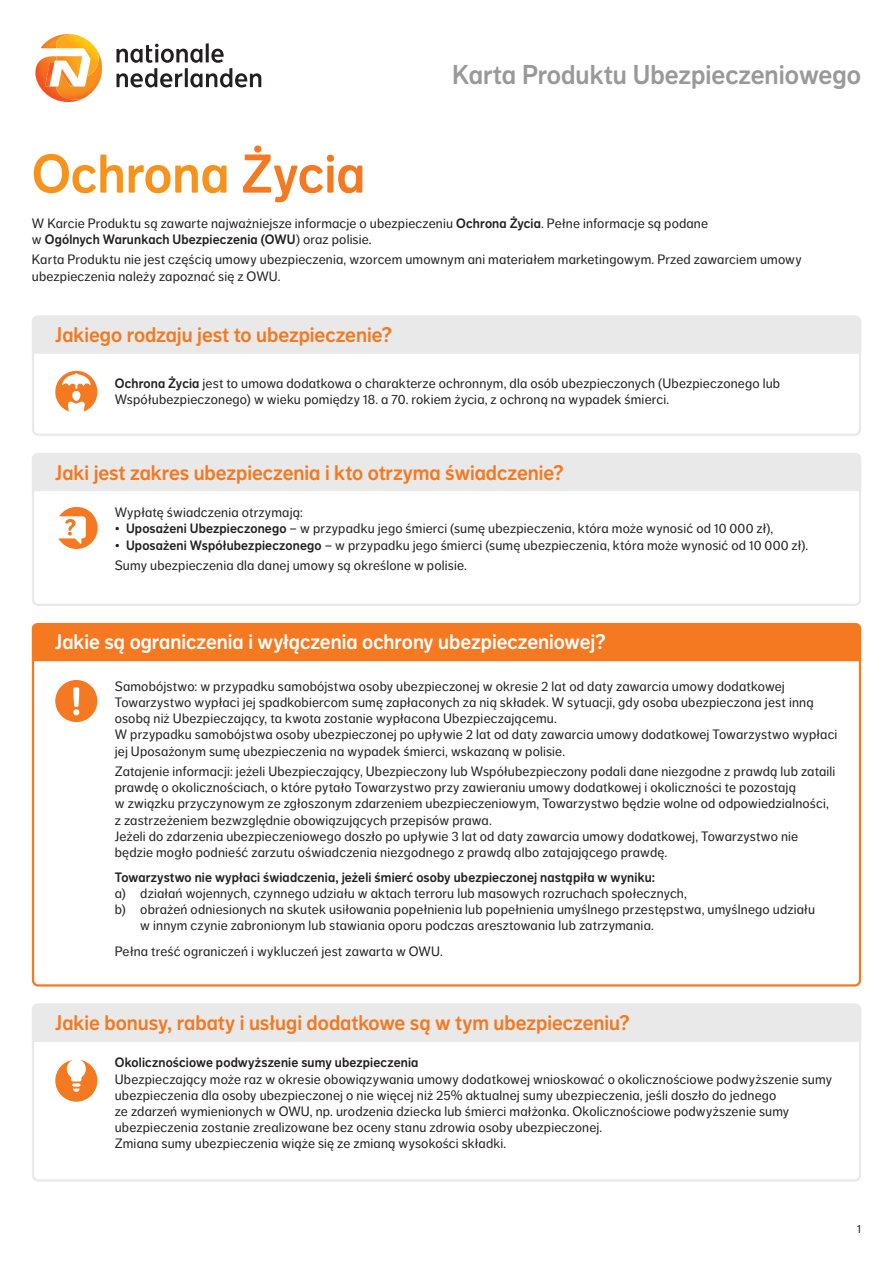
<style>
.page{position:relative;width:893px;height:1263px;background:#fff}
.page>*{position:absolute;margin:0;border:0;box-sizing:border-box;transform-origin:0 0}
.t1{font:54px "NN Dagny Display";color:#f7931d}
.t2{font:27px "NN Dagny Display";color:#99999a}
.podtytul_14{font:21px "NN Dagny Display";color:#f47921}
.podtytul_14-2{font:21px "NN Dagny Display";color:#fff}
.txt_9_10_8{font:13.5px/16.2px "NN Dagny Text";letter-spacing:.015em;color:#231f20}
.txt_9_10_8-2{font:13.5px "NN Dagny Display";letter-spacing:.01em;color:#231f20}
.t3{font:12px "NN Dagny Text";color:#231f20}
.s1{color:#f47921}
.s2{font-family:"NN Dagny Display"}
</style>
<div class="page">
<svg style="left:35px;top:48px;width:67px;height:54px"></svg>
<img style="left:56px;top:34px;width:43px;height:42px">
<img style="left:41px;top:34px;width:33px;height:14px">
<img style="left:45px;top:63px;width:9px;height:24px">
<img style="left:61px;top:69px;width:14px;height:18px">
<hr style="left:206px;top:43px;width:3px;height:19px;background:#231f20">
<svg style="left:117px;top:44px;width:144px;height:43px"></svg>
<div style="left:32px;top:315px;width:829px;height:121px;border:2px solid #e9e9e9;border-radius:5px"></div>
<div style="left:32px;top:315px;width:829px;height:40px;background:#e9e9e9"></div>
<div style="left:32px;top:453px;width:829px;height:153px;border:2px solid #e9e9e9;border-radius:5px"></div>
<div style="left:32px;top:453px;width:829px;height:39px;background:#e9e9e9"></div>
<svg style="left:58px;top:507px;width:40px;height:42px"></svg>
<svg style="left:55px;top:371px;width:42px;height:40px"></svg>
<div style="left:31px;top:623px;width:831px;height:39px;background:#f47921"></div>
<svg style="left:55px;top:680px;width:42px;height:42px"></svg>
<div style="left:32px;top:1003px;width:829px;height:178px;border:2px solid #e9e9e9;border-radius:5px"></div>
<div style="left:32px;top:1003px;width:829px;height:40px;background:#e9e9e9"></div>
<svg style="left:55px;top:1060px;width:42px;height:42px"></svg>
<p class="t2" style="left:452px;top:59px;width:410px">Karta Produktu Ubezpieczeniowego</p>
<p class="t1" style="left:32px;top:142px;width:335px">Ochrona <span class="s1">Życia</span></p>
<p class="txt_9_10_8" style="left:32px;top:215px;width:678px">W Karcie Produktu są zawarte najważniejsze informacje o ubezpieczeniu <span class="s2">Ochrona Życia</span>. Pełne informacje są podane w <span class="s2">Ogólnych Warunkach Ubezpieczenia (OWU</span>) oraz polisie.</p>
<p class="txt_9_10_8" style="left:32px;top:252px;width:771px">Karta Produktu nie jest częścią umowy ubezpieczenia, wzorcem umownym ani materiałem marketingowym. Przed zawarciem umowy ubezpieczenia należy zapoznać się z OWU.</p>
<p class="podtytul_14" style="left:55px;top:323px;width:338px">Jakiego rodzaju jest to ubezpieczenie?</p>
<p class="txt_9_10_8" style="left:115px;top:375px;width:667px"><span class="s2">Ochrona Życia</span> jest to umowa dodatkowa o charakterze ochronnym, dla osób ubezpieczonych (Ubezpieczonego lub<br>Współubezpieczonego) w wieku pomiędzy 18. a 70. rokiem życia, z ochroną na wypadek śmierci.</p>
<p class="podtytul_14" style="left:55px;top:460px;width:510px">Jaki jest zakres ubezpieczenia i kto otrzyma świadczenie?</p>
<p class="txt_9_10_8" style="left:115px;top:504px;width:190px">Wypłatę świadczenia otrzymają:</p>
<p class="txt_9_10_8" style="left:115px;top:521px;width:660px">• <span class="s2">Uposażeni Ubezpieczonego</span> – w przypadku jego śmierci (sumę ubezpieczenia, która może wynosić od 10 000 zł),</p>
<p class="txt_9_10_8" style="left:115px;top:537px;width:695px">• <span class="s2">Uposażeni Współubezpieczonego</span> – w przypadku jego śmierci (sumę ubezpieczenia, która może wynosić od 10 000 zł).</p>
<p class="txt_9_10_8" style="left:115px;top:557px;width:354px">Sumy ubezpieczenia dla danej umowy są określone w polisie.</p>
<p class="podtytul_14-2" style="left:55px;top:630px;width:552px">Jakie są ograniczenia i wyłączenia ochrony ubezpieczeniowej?</p>
<p class="txt_9_10_8" style="left:115px;top:678px;width:700px">Samobójstwo: w przypadku samobójstwa osoby ubezpieczonej w okresie 2 lat od daty zawarcia umowy dodatkowej<br>Towarzystwo wypłaci jej spadkobiercom sumę zapłaconych za nią składek. W sytuacji, gdy osoba ubezpieczona jest inną osobą niż Ubezpieczający, ta kwota zostanie wypłacona Ubezpieczającemu.</p>
<p class="txt_9_10_8" style="left:115px;top:727px;width:724px">W przypadku samobójstwa osoby ubezpieczonej po upływie 2 lat od daty zawarcia umowy dodatkowej Towarzystwo wypłaci jej Uposażonym sumę ubezpieczenia na wypadek śmierci, wskazaną w polisie.</p>
<p class="txt_9_10_8" style="left:115px;top:763px;width:722px">Zatajenie informacji: jeżeli Ubezpieczający, Ubezpieczony lub Współubezpieczony podali dane niezgodne z prawdą lub zataili prawdę o okolicznościach, o które pytało Towarzystwo przy zawieraniu umowy dodatkowej i okoliczności te pozostają<br>w związku przyczynowym ze zgłoszonym zdarzeniem ubezpieczeniowym, Towarzystwo będzie wolne od odpowiedzialności, z zastrzeżeniem bezwzględnie obowiązujących przepisów prawa.</p>
<p class="txt_9_10_8" style="left:115px;top:828px;width:685px">Jeżeli do zdarzenia ubezpieczeniowego doszło po upływie 3 lat od daty zawarcia umowy dodatkowej, Towarzystwo nie będzie mogło podnieść zarzutu oświadczenia niezgodnego z prawdą albo zatajającego prawdę.</p>
<p class="txt_9_10_8-2" style="left:115px;top:869px;width:542px">Towarzystwo nie wypłaci świadczenia, jeżeli śmierć osoby ubezpieczonej nastąpiła w wyniku:</p>
<p class="txt_9_10_8" style="left:115px;top:885px;width:574px">a) działań wojennych, czynnego udziału w aktach terroru lub masowych rozruchach społecznych,</p>
<p class="txt_9_10_8" style="left:140px;top:901px;width:676px;text-indent:-26px">b) obrażeń odniesionych na skutek usiłowania popełnienia lub popełnienia umyślnego przestępstwa, umyślnego udziału w innym czynie zabronionym lub stawiania oporu podczas aresztowania lub zatrzymania.</p>
<p class="txt_9_10_8" style="left:115px;top:943px;width:330px">Pełna treść ograniczeń i wykluczeń jest zawarta w OWU.</p>
<p class="podtytul_14" style="left:55px;top:1011px;width:576px">Jakie bonusy, rabaty i usługi dodatkowe są w tym ubezpieczeniu?</p>
<p class="txt_9_10_8-2" style="left:115px;top:1055px;width:305px">Okolicznościowe podwyższenie sumy ubezpieczenia</p>
<p class="txt_9_10_8" style="left:115px;top:1071px;width:719px">Ubezpieczający może raz w okresie obowiązywania umowy dodatkowej wnioskować o okolicznościowe podwyższenie sumy ubezpieczenia dla osoby ubezpieczonej o nie więcej niż 25% aktualnej sumy ubezpieczenia, jeśli doszło do jednego<br>ze zdarzeń wymienionych w OWU, np. urodzenia dziecka lub śmierci małżonka. Okolicznościowe podwyższenie sumy ubezpieczenia zostanie zrealizowane bez oceny stanu zdrowia osoby ubezpieczonej.</p>
<p class="txt_9_10_8" style="left:115px;top:1135px;width:393px">Zmiana sumy ubezpieczenia wiąże się ze zmianą wysokości składki.</p>
<p class="t3" style="left:857px;top:1222px;width:6px">1</p>
</div>
